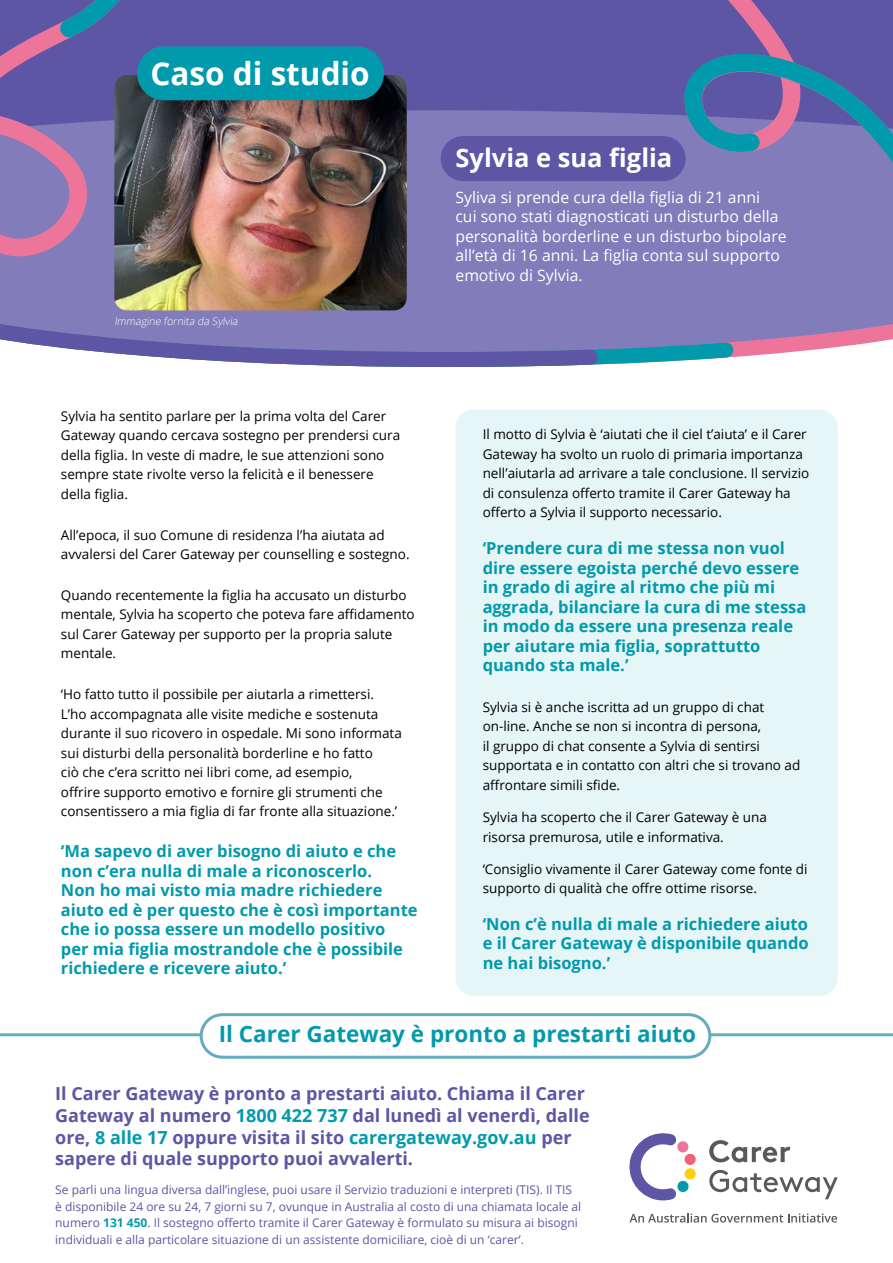
<style>
.page{position:relative;width:893px;height:1263px;background:#fff}
.page>*{position:absolute;margin:0;border:0;box-sizing:border-box;transform-origin:0 0}
.t1{font:700 31.5px "Open Sans";color:#fff}
.white_intor_text{font:700 25.5px "Open Sans";color:#fff}
.t2{font:700 22.5px "Open Sans";color:#009aac}
.t3{font:700 18px/21.6px "Open Sans";color:#5c56a5}
.t4{font:700 16.5px/19.5px "Open Sans";color:#009aac}
.white_intor_text-2{font:15.75px/19.5px "Open Sans";color:#fff}
.t5{font:13.5px/19.5px "Open Sans";color:#000}
.t6{font:12px/16.5px "Open Sans";color:#5c56a5}
.t7{font:300 10.5px "Open Sans";color:#fff}
.s1{color:#009aac}
.s2{font-weight:700;color:#009aac}
</style>
<div class="page">
<div style="left:160px;top:130px;width:733px;height:184px;background:#837cba"></div>
<svg style="left:160px;top:0;width:492px;height:130px;background:#6059a7"></svg>
<div style="left:455px;top:409px;width:383px;height:587px;background:#e6f5f6;border-radius:18px"></div>
<svg style="left:742px;top:314px;width:151px;height:43px"></svg>
<svg style="left:0;top:314px;width:742px;height:53px;background:#8285bc"></svg>
<svg style="left:652px;top:0;width:241px;height:285px;background:#6959a4"></svg>
<svg style="left:654px;top:41px;width:239px;height:244px;background:#6f75b2"></svg>
<svg style="left:0;top:0;width:160px;height:330px;background:#8670af"></svg>
<svg style="left:45px;top:0;width:115px;height:52px;background:#5562a5"></svg>
<div style="left:441px;top:136px;width:245px;height:45px;background:#5c56a5;border-radius:22px"></div>
<img style="left:114px;top:75px;width:293px;height:235px">
<div style="left:137px;top:46px;width:247px;height:54px;background:#009aac;border-radius:27px"></div>
<svg style="left:629px;top:1133px;width:67px;height:68px"></svg>
<svg style="left:709px;top:1140px;width:81px;height:22px"></svg>
<svg style="left:709px;top:1170px;width:129px;height:29px"></svg>
<svg style="left:629px;top:1213px;width:208px;height:9px"></svg>
<hr style="left:0;top:1033px;width:893px;height:3px;background:#63adbd">
<div style="left:201px;top:1015px;width:509px;height:42px;background:#fff;border-radius:21px"></div>
<div style="left:200px;top:1013px;width:511px;height:46px;border:3px solid #63adbd;border-radius:21px"></div>
<p class="t1" style="left:150px;top:51px;width:221px">Caso di studio</p>
<p class="t7" style="left:114px;top:313px;width:127px">Immagine fornita da Sylvia</p>
<p class="t5" style="left:61px;top:406px;width:341px">Sylvia ha sentito parlare per la prima volta del Carer Gateway quando cercava sostegno per prendersi cura della figlia. In veste di madre, le sue attenzioni sono sempre state rivolte verso la felicità e il benessere della figlia.</p>
<p class="t5" style="left:61px;top:525px;width:350px">All’epoca, il suo Comune di residenza l’ha aiutata ad avvalersi del Carer Gateway per counselling e sostegno.</p>
<p class="t5" style="left:61px;top:585px;width:355px">Quando recentemente la figlia ha accusato un disturbo mentale, Sylvia ha scoperto che poteva fare affidamento sul Carer Gateway per supporto per la propria salute mentale.</p>
<p class="t5" style="left:61px;top:684px;width:342px">‘Ho fatto tutto il possibile per aiutarla a rimettersi.<br>L’ho accompagnata alle visite mediche e sostenuta durante il suo ricovero in ospedale. Mi sono informata sui disturbi della personalità borderline e ho fatto<br>ciò che c’era scritto nei libri come, ad esempio,<br>offrire supporto emotivo e fornire gli strumenti che consentissero a mia figlia di far fronte alla situazione.’</p>
<p class="t4" style="left:61px;top:841px;width:358px">‘Ma sapevo di aver bisogno di aiuto e che non c’era nulla di male a riconoscerlo.<br>Non ho mai visto mia madre richiedere aiuto ed è per questo che è così importante che io possa essere un modello positivo<br>per mia figlia mostrandole che è possibile richiedere e ricevere aiuto.’</p>
<p class="white_intor_text" style="left:455px;top:140px;width:218px">Sylvia e sua figlia</p>
<p class="white_intor_text-2" style="left:455px;top:187px;width:333px">Syliva si prende cura della figlia di 21 anni<br>cui sono stati diagnosticati un disturbo della personalità borderline e un disturbo bipolare all’età di 16 anni. La figlia conta sul supporto emotivo di Sylvia.</p>
<p class="t5" style="left:483px;top:424px;width:328px">Il motto di Sylvia è ‘aiutati che il ciel t’aiuta’ e il Carer Gateway ha svolto un ruolo di primaria importanza nell’aiutarla ad arrivare a tale conclusione. Il servizio di consulenza offerto tramite il Carer Gateway ha offerto a Sylvia il supporto necessario.</p>
<p class="t4" style="left:483px;top:538px;width:325px">‘Prendere cura di me stessa non vuol dire essere egoista perché devo essere in grado di agire al ritmo che più mi aggrada, bilanciare la cura di me stessa in modo da essere una presenza reale per aiutare mia figlia, soprattutto quando sta male.’</p>
<p class="t5" style="left:483px;top:697px;width:319px">Sylvia si è anche iscritta ad un gruppo di chat on-line. Anche se non si incontra di persona,<br>il gruppo di chat consente a Sylvia di sentirsi supportata e in contatto con altri che si trovano ad affrontare simili sfide.</p>
<p class="t5" style="left:483px;top:807px;width:286px">Sylvia ha scoperto che il Carer Gateway è una risorsa premurosa, utile e informativa.</p>
<p class="t5" style="left:483px;top:859px;width:326px">‘Consiglio vivamente il Carer Gateway come fonte di supporto di qualità che offre ottime risorse.</p>
<p class="t4" style="left:483px;top:913px;width:328px;text-align:justify">‘Non c’è nulla di male a richiedere aiuto e il Carer Gateway è disponibile quando ne hai bisogno.’</p>
<p class="t2" style="left:219px;top:1018px;width:479px">Il Carer Gateway è pronto a prestarti aiuto</p>
<p class="t3" style="left:55px;top:1082px;width:536px">Il Carer Gateway è pronto a prestarti aiuto. Chiama il Carer Gateway al numero <span class="s1">1800 422 737</span> dal lunedì al venerdì, dalle ore, <span class="s1">8 alle 17</span> oppure visita il sito <span class="s1">carergateway.gov.au</span> per sapere di quale supporto puoi avvalerti.</p>
<p class="t6" style="left:55px;top:1181px;width:528px">Se parli una lingua diversa dall’inglese, puoi usare il Servizio traduzioni e interpreti (TIS). Il TIS è disponibile 24 ore su 24, 7 giorni su 7, ovunque in Australia al costo di una chiamata locale al numero <span class="s2">131 450</span>. Il sostegno offerto tramite il Carer Gateway è formulato su misura ai bisogni individuali e alla particolare situazione di un assistente domiciliare, cioè di un ‘carer’.</p>
</div>
